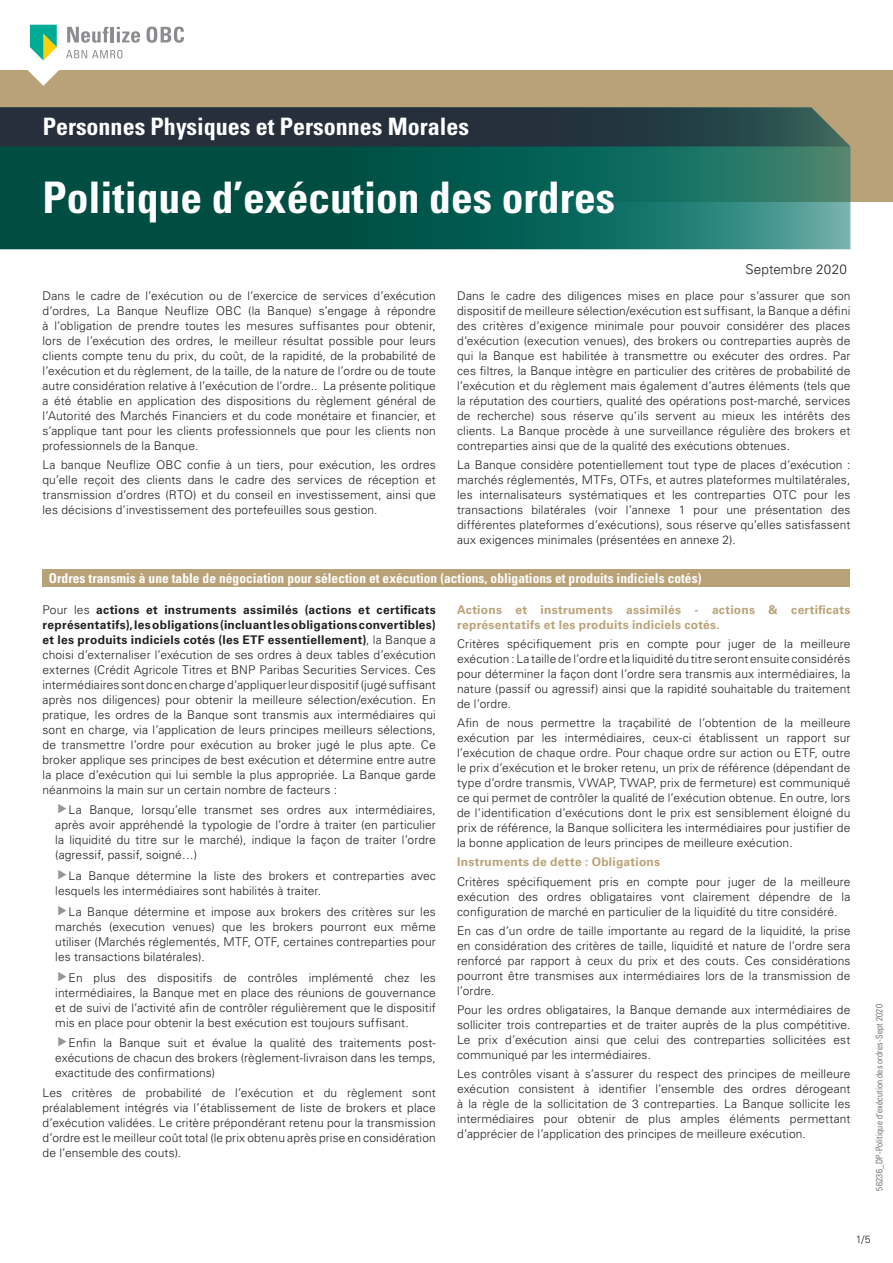
<style>
.page{position:relative;width:893px;height:1263px;background:#fff}
.page>*{position:absolute;margin:0;border:0;box-sizing:border-box;transform-origin:0 0}
.t1{font:700 condensed 43.5px "Univers LT Std";color:#fff}
.t2{font:700 condensed 24px "Univers LT Std";color:#fff}
.t3{font:700 condensed 13.5px "Univers LT Std";color:#fff}
.t4{font:300 13.5px "Univers LT Std";letter-spacing:.005em;color:#231f20}
.t5{font:300 12px/15px "Univers LT Std";letter-spacing:.01em;color:#231f20;text-align:justify}
.t6{font:700 12px/15px "Univers LT Std";letter-spacing:.025em;color:#b9a278}
.t7{font:300 10.5px "Univers LT Std";color:#231f20}
.t8{font:300 condensed 9px "Univers LT Std";letter-spacing:.03em;color:#4b4c4d}
.s1{font-weight:700}
</style>
<div class="page">
<div style="left:0;top:70px;width:893px;height:131px;background:#b9a278"></div>
<svg style="left:0;top:146px;width:850px;height:103px;background:#0e6054"></svg>
<svg style="left:0;top:107px;width:850px;height:39px;background:#2a3940"></svg>
<svg style="left:27px;top:25px;width:113px;height:61px"></svg>
<svg style="left:147px;top:27px;width:37px;height:16px"></svg>
<div style="left:43px;top:570px;width:807px;height:17px;background:#b9a278"></div>
<h2 class="t2" style="left:43px;top:112px;width:428px">Personnes Physiques et Personnes Morales</h2>
<h1 class="t1" style="left:43px;top:171px;width:574px">Politique d’exécution des ordres</h1>
<p class="t4" style="left:745px;top:262px;width:103px">Septembre 2020</p>
<p class="t5" style="left:43px;top:288px;width:395px">Dans le cadre de l’exécution ou de l’exercice de services d’exécution d’ordres, La Banque Neuflize OBC (la Banque) s’engage à répondre à l’obligation de prendre toutes les mesures suffisantes pour obtenir, lors de l’exécution des ordres, le meilleur résultat possible pour leurs clients compte tenu du prix, du coût, de la rapidité, de la probabilité de l’exécution et du règlement, de la taille, de la nature de l’ordre ou de toute autre considération relative à l’exécution de l’ordre.. La présente politique a été établie en application des dispositions du règlement général de l’Autorité des Marchés Financiers et du code monétaire et financier, et s’applique tant pour les clients professionnels que pour les clients non professionnels de la Banque.</p>
<p class="t5" style="left:43px;top:457px;width:395px">La banque Neuflize OBC confie à un tiers, pour exécution, les ordres qu’elle reçoit des clients dans le cadre des services de réception et transmission d’ordres (RTO) et du conseil en investissement, ainsi que les décisions d’investissement des portefeuilles sous gestion.</p>
<p class="t5" style="left:457px;top:288px;width:395px">Dans le cadre des diligences mises en place pour s’assurer que son dispositif de meilleure sélection/exécution est suffisant, la Banque a défini des critères d’exigence minimale pour pouvoir considérer des places d’exécution (execution venues), des brokers ou contreparties auprès de qui la Banque est habilitée à transmettre ou exécuter des ordres. Par ces filtres, la Banque intègre en particulier des critères de probabilité de l’exécution et du règlement mais également d’autres éléments (tels que la réputation des courtiers, qualité des opérations post-marché, services de recherche) sous réserve qu’ils servent au mieux les intérêts des clients. La Banque procède à une surveillance régulière des brokers et contreparties ainsi que de la qualité des exécutions obtenues.</p>
<p class="t5" style="left:457px;top:457px;width:395px">La Banque considère potentiellement tout type de places d’exécution : marchés réglementés, MTFs, OTFs, et autres plateformes multilatérales, les internalisateurs systématiques et les contreparties OTC pour les transactions bilatérales (voir l’annexe 1 pour une présentation des différentes plateformes d’exécutions), sous réserve qu’elles satisfassent aux exigences minimales (présentées en annexe 2).</p>
<p class="t3" style="left:49px;top:570px;width:654px">Ordres transmis à une table de négociation pour sélection et exécution (actions, obligations et produits indiciels cotés)</p>
<p class="t5" style="left:43px;top:602px;width:395px">Pour les <span class="s1">actions et instruments assimilés (actions et certificats représentatifs), les obligations (incluant les obligations convertibles) et les produits indiciels cotés (les ETF essentiellement)</span>, la Banque a choisi d’externaliser l’exécution de ses ordres à deux tables d’exécution externes (Crédit Agricole Titres et BNP Paribas Securities Services. Ces intermédiaires sont donc en charge d’appliquer leur dispositif (jugé suffisant après nos diligences) pour obtenir la meilleure sélection/exécution. En pratique, les ordres de la Banque sont transmis aux intermédiaires qui sont en charge, via l’application de leurs principes meilleurs sélections, de transmettre l’ordre pour exécution au broker jugé le plus apte. Ce broker applique ses principes de best exécution et détermine entre autre la place d’exécution qui lui semble la plus appropriée. La Banque garde néanmoins la main sur un certain nombre de facteurs :</p>
<p class="t5" style="left:55px;top:803px;width:382px;text-indent:13px">La Banque, lorsqu’elle transmet ses ordres aux intermédiaires, après avoir appréhendé la typologie de l’ordre à traiter (en particulier la liquidité du titre sur le marché), indique la façon de traiter l’ordre (agressif, passif, soigné…)</p>
<p class="t5" style="left:55px;top:868px;width:382px;text-indent:13px">La Banque détermine la liste des brokers et contreparties avec lesquels les intermédiaires sont habilités à traiter.</p>
<p class="t5" style="left:55px;top:904px;width:382px;text-indent:13px">La Banque détermine et impose aux brokers des critères sur les marchés (execution venues) que les brokers pourront eux même utiliser (Marchés réglementés, MTF, OTF, certaines contreparties pour les transactions bilatérales).</p>
<p class="t5" style="left:55px;top:970px;width:382px;text-indent:13px">En plus des dispositifs de contrôles implémenté chez les intermédiaires, la Banque met en place des réunions de gouvernance et de suivi de l’activité afin de contrôler régulièrement que le dispositif mis en place pour obtenir la best exécution est toujours suffisant.</p>
<p class="t5" style="left:55px;top:1036px;width:382px;text-indent:13px">Enfin la Banque suit et évalue la qualité des traitements post&shy;exécutions de chacun des brokers (règlement-livraison dans les temps, exactitude des confirmations)</p>
<p class="t5" style="left:43px;top:1085px;width:395px">Les critères de probabilité de l’exécution et du règlement sont préalablement intégrés via l’établissement de liste de brokers et place d’exécution validées. Le critère prépondérant retenu pour la transmission d’ordre est le meilleur coût total (le prix obtenu après prise en considération de l’ensemble des couts).</p>
<p class="t6" style="left:457px;top:602px;width:395px">Actions et instruments assimilés - actions &amp; certificats représentatifs et les produits indiciels cotés.</p>
<p class="t5" style="left:457px;top:636px;width:395px">Critères spécifiquement pris en compte pour juger de la meilleure exécution : La taille de l’ordre et la liquidité du titre seront ensuite considérés pour déterminer la façon dont l’ordre sera transmis aux intermédiaires, la nature (passif ou agressif) ainsi que la rapidité souhaitable du traitement de l’ordre.</p>
<p class="t5" style="left:457px;top:715px;width:395px">Afin de nous permettre la traçabilité de l’obtention de la meilleure exécution par les intermédiaires, ceux-ci établissent un rapport sur l’exécution de chaque ordre. Pour chaque ordre sur action ou ETF, outre le prix d’exécution et le broker retenu, un prix de référence (dépendant de type d’ordre transmis, VWAP, TWAP, prix de fermeture) est communiqué ce qui permet de contrôler la qualité de l’exécution obtenue. En outre, lors de l’identification d’exécutions dont le prix est sensiblement éloigné du prix de référence, la Banque sollicitera les intermédiaires pour justifier de la bonne application de leurs principes de meilleure exécution.</p>
<p class="t6" style="left:457px;top:855px;width:205px">Instruments de dette : Obligations</p>
<p class="t5" style="left:457px;top:874px;width:395px">Critères spécifiquement pris en compte pour juger de la meilleure exécution des ordres obligataires vont clairement dépendre de la configuration de marché en particulier de la liquidité du titre considéré.</p>
<p class="t5" style="left:457px;top:923px;width:395px">En cas d’un ordre de taille importante au regard de la liquidité, la prise en considération des critères de taille, liquidité et nature de l’ordre sera renforcé par rapport à ceux du prix et des couts. Ces considérations pourront être transmises aux intermédiaires lors de la transmission de l’ordre.</p>
<p class="t5" style="left:457px;top:1002px;width:395px">Pour les ordres obligataires, la Banque demande aux intermédiaires de solliciter trois contreparties et de traiter auprès de la plus compétitive.<br>Le prix d’exécution ainsi que celui des contreparties sollicitées est communiqué par les intermédiaires.</p>
<p class="t5" style="left:457px;top:1067px;width:395px">Les contrôles visant à s’assurer du respect des principes de meilleure exécution consistent à identifier l’ensemble des ordres dérogeant à la règle de la sollicitation de 3 contreparties. La Banque sollicite les intermédiaires pour obtenir de plus amples éléments permettant d’apprécier de l’application des principes de meilleure exécution.</p>
<p class="t8" style="left:874px;top:1191px;width:188px;rotate:-90deg">56236_DP-Politique d’exécution des ordres-Sept 2020</p>
<p class="t7" style="left:856px;top:1233px;width:16px">1/5</p>
</div>
